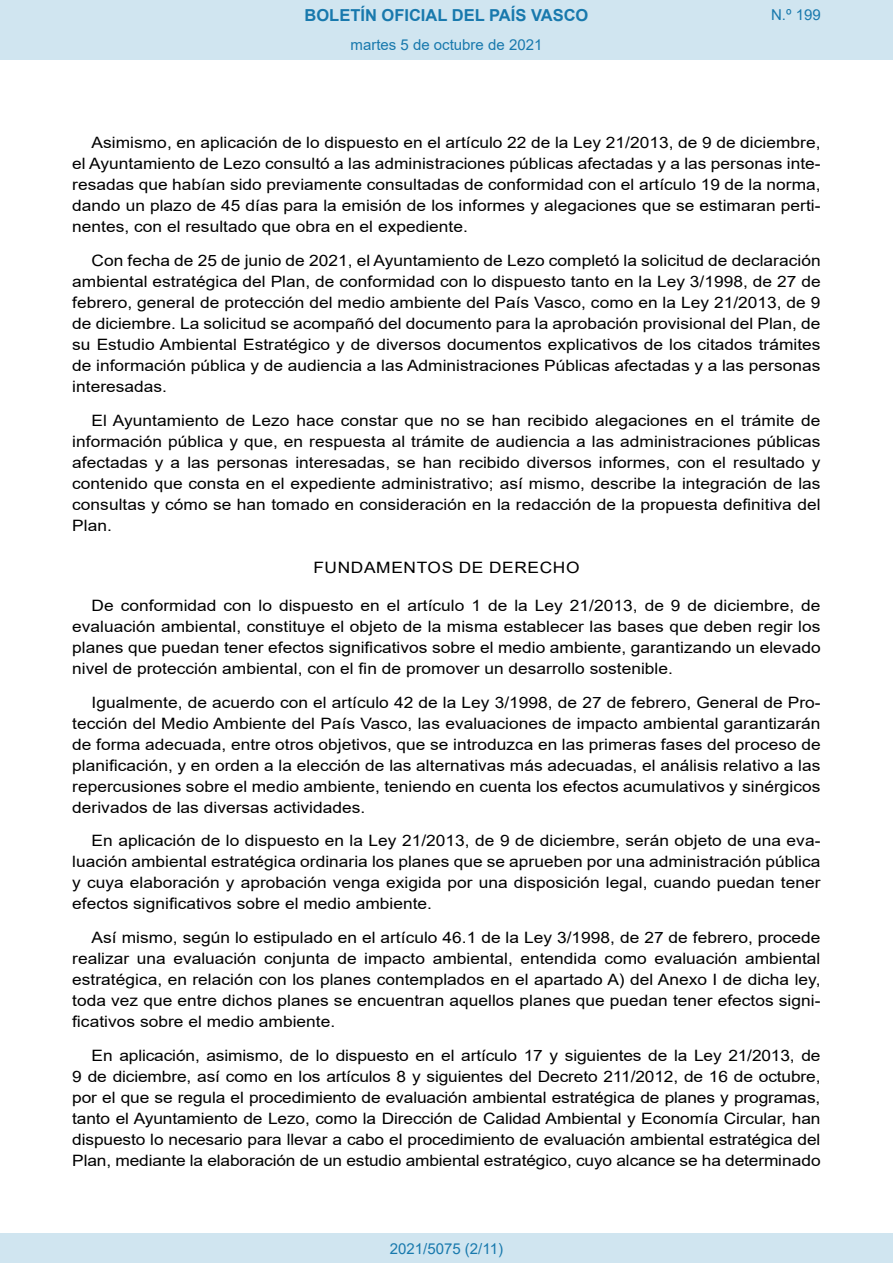
<style>
.page{position:relative;width:893px;height:1263px;background:#fff}
.page>*{position:absolute;margin:0;border:0;box-sizing:border-box;transform-origin:0 0}
.t1{font:700 16.5px "Arial";color:#1879ad}
.BOPVDetalle{font:15.6px/21px "Arial";color:#000;text-align:justify;scale:1.11 1}
.BOPVClave{font:15.6px "Arial";letter-spacing:.035em;color:#000;scale:1.11 1}
.Paginacion_Centro{font:15px "Arial";color:#1879ad}
</style>
<div class="page">
<div style="left:0;top:0;width:893px;height:60px;background:#d0e5f0"></div>
<div style="left:0;top:1233px;width:893px;height:30px;background:#d0e5f0"></div>
<p class="t1" style="left:305px;top:3px;width:285px">BOLETÍN OFICIAL DEL PAÍS VASCO</p>
<p class="Paginacion_Centro" style="left:351px;top:35px;width:193px">martes 5 de octubre de 2021</p>
<p class="Paginacion_Centro" style="left:771px;top:5px;width:51px">N.º 199</p>
<p class="BOPVDetalle" style="left:72px;top:132px;width:676px;text-indent:19px">Asimismo, en aplicación de lo dispuesto en el artículo 22 de la Ley 21/2013, de 9 de diciembre, el Ayuntamiento de Lezo consultó a las administraciones públicas afectadas y a las personas inte&shy;resadas que habían sido previamente consultadas de conformidad con el artículo 19 de la norma, dando un plazo de 45 días para la emisión de los informes y alegaciones que se estimaran perti&shy;nentes, con el resultado que obra en el expediente.</p>
<p class="BOPVDetalle" style="left:72px;top:250px;width:676px;text-indent:19px">Con fecha de 25 de junio de 2021, el Ayuntamiento de Lezo completó la solicitud de declaración ambiental estratégica del Plan, de conformidad con lo dispuesto tanto en la Ley 3/1998, de 27 de febrero, general de protección del medio ambiente del País Vasco, como en la Ley 21/2013, de 9 de diciembre. La solicitud se acompañó del documento para la aprobación provisional del Plan, de su Estudio Ambiental Estratégico y de diversos documentos explicativos de los citados trámites de información pública y de audiencia a las Administraciones Públicas afectadas y a las personas interesadas.</p>
<p class="BOPVDetalle" style="left:72px;top:410px;width:676px;text-indent:19px">El Ayuntamiento de Lezo hace constar que no se han recibido alegaciones en el trámite de información pública y que, en respuesta al trámite de audiencia a las administraciones públicas afectadas y a las personas interesadas, se han recibido diversos informes, con el resultado y contenido que consta en el expediente administrativo; así mismo, describe la integración de las consultas y cómo se han tomado en consideración en la redacción de la propuesta definitiva del Plan.</p>
<p class="BOPVClave" style="left:313px;top:557px;width:241px">FUNDAMENTOS DE DERECHO</p>
<p class="BOPVDetalle" style="left:72px;top:595px;width:676px;text-indent:19px">De conformidad con lo dispuesto en el artículo 1 de la Ley 21/2013, de 9 de diciembre, de evaluación ambiental, constituye el objeto de la misma establecer las bases que deben regir los planes que puedan tener efectos significativos sobre el medio ambiente, garantizando un elevado nivel de protección ambiental, con el fin de promover un desarrollo sostenible.</p>
<p class="BOPVDetalle" style="left:72px;top:692px;width:676px;text-indent:19px">Igualmente, de acuerdo con el artículo 42 de la Ley 3/1998, de 27 de febrero, General de Pro&shy;tección del Medio Ambiente del País Vasco, las evaluaciones de impacto ambiental garantizarán de forma adecuada, entre otros objetivos, que se introduzca en las primeras fases del proceso de planificación, y en orden a la elección de las alternativas más adecuadas, el análisis relativo a las repercusiones sobre el medio ambiente, teniendo en cuenta los efectos acumulativos y sinérgicos derivados de las diversas actividades.</p>
<p class="BOPVDetalle" style="left:72px;top:830px;width:676px;text-indent:19px">En aplicación de lo dispuesto en la Ley 21/2013, de 9 de diciembre, serán objeto de una eva&shy;luación ambiental estratégica ordinaria los planes que se aprueben por una administración pública y cuya elaboración y aprobación venga exigida por una disposición legal, cuando puedan tener efectos significativos sobre el medio ambiente.</p>
<p class="BOPVDetalle" style="left:72px;top:927px;width:676px;text-indent:19px">Así mismo, según lo estipulado en el artículo 46.1 de la Ley 3/1998, de 27 de febrero, procede realizar una evaluación conjunta de impacto ambiental, entendida como evaluación ambiental estratégica, en relación con los planes contemplados en el apartado A) del Anexo I de dicha ley, toda vez que entre dichos planes se encuentran aquellos planes que puedan tener efectos signi&shy;ficativos sobre el medio ambiente.</p>
<p class="BOPVDetalle" style="left:72px;top:1045px;width:676px;text-indent:19px">En aplicación, asimismo, de lo dispuesto en el artículo 17 y siguientes de la Ley 21/2013, de 9 de diciembre, así como en los artículos 8 y siguientes del Decreto 211/2012, de 16 de octubre, por el que se regula el procedimiento de evaluación ambiental estratégica de planes y programas, tanto el Ayuntamiento de Lezo, como la Dirección de Calidad Ambiental y Economía Circular, han dispuesto lo necesario para llevar a cabo el procedimiento de evaluación ambiental estratégica del Plan, mediante la elaboración de un estudio ambiental estratégico, cuyo alcance se ha determinado</p>
<p class="Paginacion_Centro" style="left:390px;top:1238px;width:115px">2021/5075 (2/11)</p>
</div>
